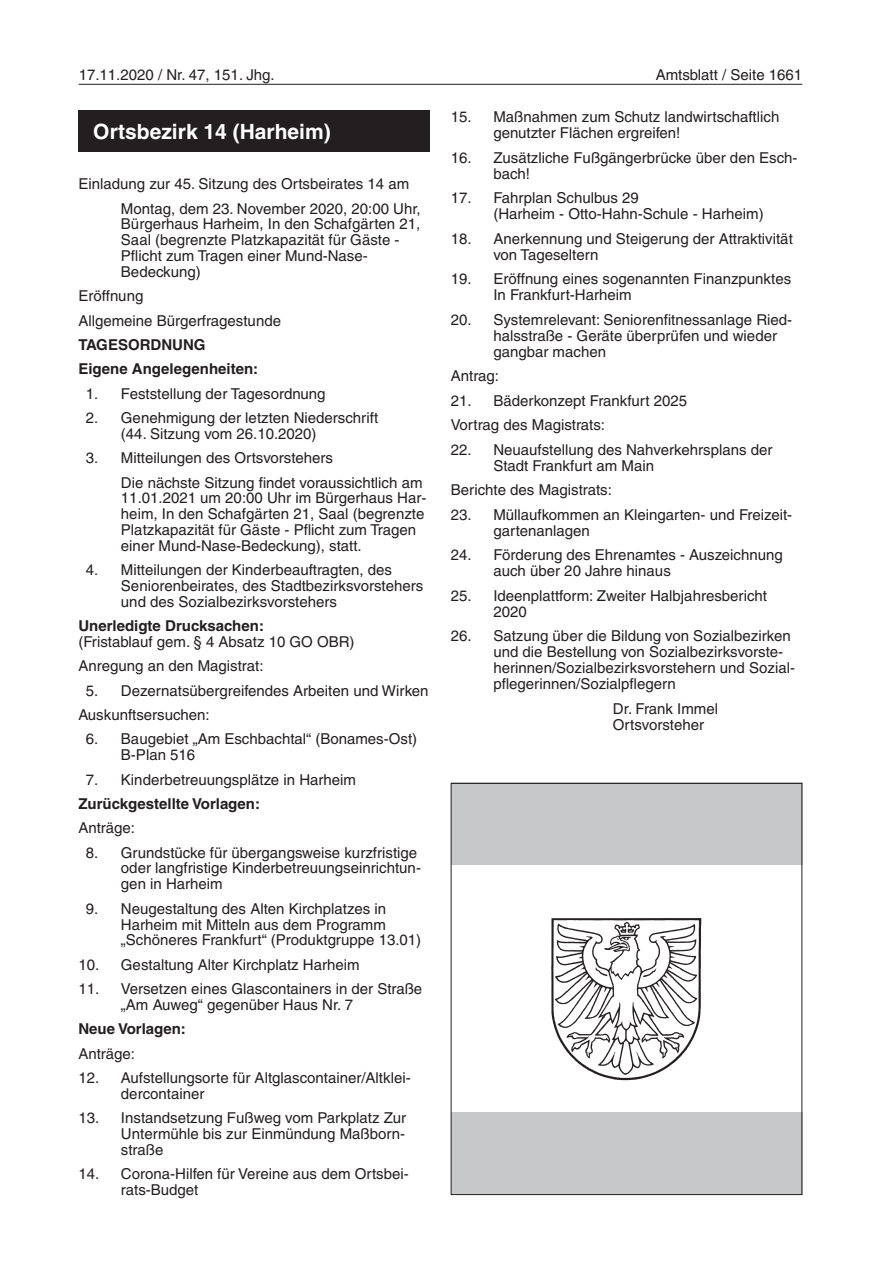
<style>
.page{position:relative;width:881px;height:1263px;background:#fff}
.page>*{position:absolute;margin:0;border:0;box-sizing:border-box;transform-origin:0 0}
.Frankfurt{font:700 21px "Helvetica LT";color:#fff}
.hier{font:15px/15.9px "Helvetica LT";color:#231f20}
.hier-2{font:700 15px "Helvetica LT";color:#231f20}
.Frankfurt-2{font:15px/15.9px "Helvetica LT";color:#231f20}
.TAGESORDNUNG{font:700 15px "Helvetica LT";color:#231f20}
.s1{font-weight:700}
</style>
<div class="page">
<hr style="left:79px;top:84px;width:722px;height:1px;background:#231f20">
<div style="left:78px;top:111px;width:351px;height:41px;background:#231f20"></div>
<div style="left:451px;top:782px;width:350px;height:83px;background:#c7c8ca"></div>
<div style="left:451px;top:1112px;width:350px;height:83px;background:#c7c8ca"></div>
<img style="left:551px;top:918px;width:151px;height:163px">
<div style="left:450px;top:783px;width:351px;height:412px;border:1px solid #231f20"></div>
<p class="hier" style="left:79px;top:66px;width:197px">17.11.2020 / Nr. 47, 151. Jhg.</p>
<p class="hier" style="left:655px;top:66px;width:148px">Amtsblatt / Seite 1661</p>
<p class="Frankfurt" style="left:93px;top:119px;width:239px">Ortsbezirk 14 (Harheim)</p>
<p class="hier" style="left:78px;top:176px;width:332px">Einladung zur 45. Sitzung des Ortsbeirates 14 am</p>
<p class="hier" style="left:121px;top:200px;width:301px">Montag, dem 23. November 2020, 20:00 Uhr, Bürgerhaus Harheim, In den Schafgärten 21, Saal (begrenzte Platzkapazität für Gäste - Pflicht zum Tragen einer Mund-Nase-Bedeckung)</p>
<p class="hier" style="left:78px;top:288px;width:66px">Eröffnung</p>
<p class="hier" style="left:78px;top:312px;width:204px">Allgemeine Bürgerfragestunde</p>
<p class="TAGESORDNUNG" style="left:78px;top:335px;width:129px">TAGESORDNUNG</p>
<p class="hier-2" style="left:78px;top:360px;width:181px">Eigene Angelegenheiten:</p>
<p class="hier" style="left:86px;top:385px;width:241px">1. Feststellung der Tagesordnung</p>
<p class="hier" style="left:121px;top:410px;width:258px;text-indent:-35px">2. Genehmigung der letzten Niederschrift (44. Sitzung vom 26.10.2020)</p>
<p class="hier" style="left:86px;top:450px;width:248px">3. Mitteilungen des Ortsvorstehers</p>
<p class="hier" style="left:121px;top:474px;width:307px">Die nächste Sitzung findet voraussichtlich am 11.01.2021 um 20:00 Uhr im Bürgerhaus Har&shy;heim, In den Schafgärten 21, Saal (begrenzte Platzkapazität für Gäste - Pflicht zum Tragen einer Mund-Nase-Bedeckung), statt.</p>
<p class="hier" style="left:121px;top:562px;width:304px;text-indent:-35px">4. Mitteilungen der Kinderbeauftragten, des<br>Seniorenbeirates, des Stadtbezirksvorstehers und des Sozialbezirksvorstehers</p>
<p class="Frankfurt-2" style="left:78px;top:618px;width:277px"><span class="s1">Unerledigte Drucksachen:<br></span>(Fristablauf gem. § 4 Absatz 10 GO OBR)</p>
<p class="hier" style="left:78px;top:658px;width:186px">Anregung an den Magistrat:</p>
<p class="hier" style="left:86px;top:682px;width:344px">5. Dezernatsübergreifendes Arbeiten und Wirken</p>
<p class="hier" style="left:78px;top:707px;width:133px">Auskunftsersuchen:</p>
<p class="hier" style="left:121px;top:731px;width:297px;text-indent:-35px">6. Baugebiet „Am Eschbachtal“ (Bonames-Ost)<br>B-Plan 516</p>
<p class="hier" style="left:86px;top:771px;width:271px">7. Kinderbetreuungsplätze in Harheim</p>
<p class="hier-2" style="left:78px;top:794px;width:183px">Zurückgestellte Vorlagen:</p>
<p class="hier" style="left:78px;top:820px;width:58px">Anträge:</p>
<p class="hier" style="left:121px;top:844px;width:301px;text-indent:-35px">8. Grundstücke für übergangsweise kurzfristige oder langfristige Kinderbetreuungseinrichtun&shy;gen in Harheim</p>
<p class="hier" style="left:121px;top:900px;width:301px;text-indent:-35px">9. Neugestaltung des Alten Kirchplatzes in<br>Harheim mit Mitteln aus dem Programm „Schöneres Frankfurt“ (Produktgruppe 13.01)</p>
<p class="hier" style="left:78px;top:956px;width:282px">10. Gestaltung Alter Kirchplatz Harheim</p>
<p class="hier" style="left:121px;top:981px;width:303px;text-indent:-43px">11. Versetzen eines Glascontainers in der Straße „Am Auweg“ gegenüber Haus Nr. 7</p>
<p class="hier-2" style="left:78px;top:1020px;width:109px">Neue Vorlagen:</p>
<p class="hier" style="left:78px;top:1045px;width:58px">Anträge:</p>
<p class="hier" style="left:121px;top:1070px;width:291px;text-indent:-43px">12. Aufstellungsorte für Altglascontainer/Altklei&shy;dercontainer</p>
<p class="hier" style="left:121px;top:1110px;width:287px;text-align:justify;text-indent:-43px">13. Instandsetzung Fußweg vom Parkplatz Zur Untermühle bis zur Einmündung Maßborn&shy;straße</p>
<p class="hier" style="left:121px;top:1166px;width:289px;text-indent:-43px">14. Corona-Hilfen für Vereine aus dem Ortsbei&shy;rats-Budget</p>
<p class="hier" style="left:493px;top:109px;width:287px;text-indent:-43px">15. Maßnahmen zum Schutz landwirtschaftlich genutzter Flächen ergreifen!</p>
<p class="hier" style="left:493px;top:149px;width:305px;text-indent:-43px">16. Zusätzliche Fußgängerbrücke über den Esch&shy;bach!</p>
<p class="hier" style="left:493px;top:190px;width:272px;text-indent:-43px">17. Fahrplan Schulbus 29<br>(Harheim - Otto-Hahn-Schule - Harheim)</p>
<p class="hier" style="left:493px;top:230px;width:301px;text-indent:-43px">18. Anerkennung und Steigerung der Attraktivität von Tageseltern</p>
<p class="hier" style="left:493px;top:271px;width:299px;text-indent:-43px">19. Eröffnung eines sogenannten Finanzpunktes<br>In Frankfurt-Harheim</p>
<p class="hier" style="left:493px;top:311px;width:300px;text-indent:-43px">20. Systemrelevant: Seniorenfitnessanlage Ried&shy;halsstraße - Geräte überprüfen und wieder gangbar machen</p>
<p class="hier" style="left:450px;top:368px;width:50px">Antrag:</p>
<p class="hier" style="left:450px;top:392px;width:238px">21. Bäderkonzept Frankfurt 2025</p>
<p class="hier" style="left:450px;top:417px;width:156px">Vortrag des Magistrats:</p>
<p class="hier" style="left:493px;top:441px;width:280px;text-indent:-43px">22. Neuaufstellung des Nahverkehrsplans der<br>Stadt Frankfurt am Main</p>
<p class="hier" style="left:450px;top:482px;width:162px">Berichte des Magistrats:</p>
<p class="hier" style="left:493px;top:506px;width:300px;text-indent:-43px">23. Müllaufkommen an Kleingarten- und Freizeit&shy;gartenanlagen</p>
<p class="hier" style="left:493px;top:547px;width:291px;text-indent:-43px">24. Förderung des Ehrenamtes - Auszeichnung auch über 20 Jahre hinaus</p>
<p class="hier" style="left:493px;top:587px;width:275px;text-indent:-43px">25. Ideenplattform: Zweiter Halbjahresbericht<br>2020</p>
<p class="hier" style="left:493px;top:628px;width:303px;text-indent:-43px">26. Satzung über die Bildung von Sozialbezirken und die Bestellung von Sozialbezirksvorste&shy;herinnen/Sozialbezirksvorstehern und Sozial&shy;pflegerinnen/Sozialpflegern</p>
<p class="hier" style="left:612px;top:700px;width:107px">Dr. Frank Immel</p>
<p class="hier" style="left:612px;top:716px;width:93px">Ortsvorsteher</p>
</div>
